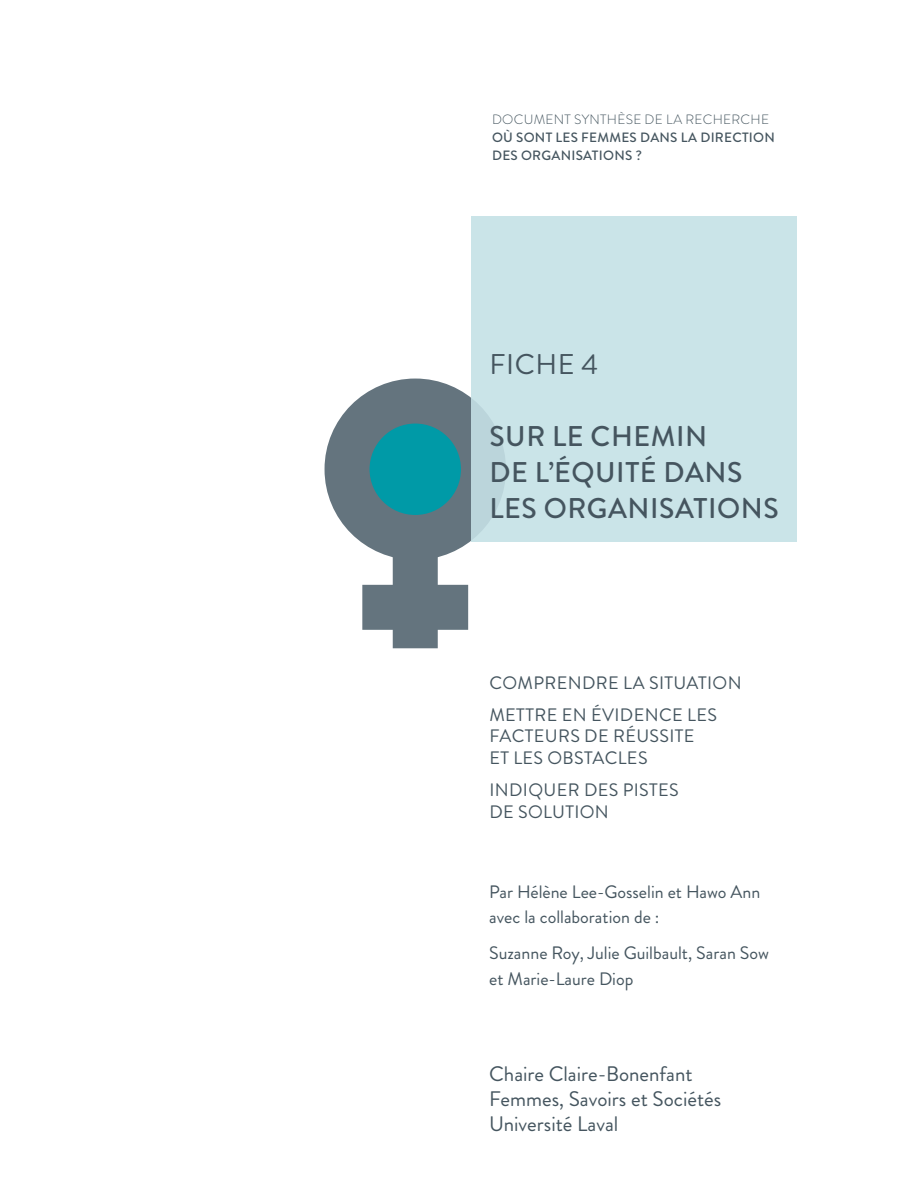
<style>
.page{position:relative;width:918px;height:1188px;background:#fff}
.page>*{position:absolute;margin:0;border:0;box-sizing:border-box;transform-origin:0 0}
.t1{font:500 28.5px/36px "Brandon Grotesque";letter-spacing:.02em;color:#45555f}
.t2{font:28.5px "Brandon Grotesque";color:#45555f}
.t3{font:21px/25.2px "Brandon Grotesque";color:#45555f}
.t4{font:18px/25.5px "Brandon Grotesque";letter-spacing:.015em;color:#45555f}
.t5{font:500 13.5px/18px "Brandon Grotesque";letter-spacing:.02em;color:#45555f}
.t6{font:300 13.5px "Brandon Grotesque";letter-spacing:.02em;color:#45555f}
</style>
<div class="page">
<svg style="left:347px;top:401px;width:136px;height:136px;background:#12939f"></svg>
<div style="left:325px;top:379px;width:181px;height:181px;border:45px solid #64747e;border-radius:50%"></div>
<div style="left:393px;top:538px;width:45px;height:110px;background:#64747e"></div>
<div style="left:362px;top:585px;width:106px;height:45px;background:#64747e"></div>
<div style="left:472px;top:216px;width:325px;height:325px;background:#c5e1e6"></div>
<p class="t6" style="left:492px;top:110px;width:279px">DOCUMENT SYNTHÈSE DE LA RECHERCHE</p>
<p class="t5" style="left:492px;top:129px;width:284px">OÙ SONT LES FEMMES DANS LA DIRECTION<br>DES ORGANISATIONS ?</p>
<h1 class="t2" style="left:489px;top:344px;width:110px">Fich e 4</h1>
<h1 class="t1" style="left:489px;top:418px;width:286px">SUR LE CHEMIN<br>DE L’ÉQUITÉ DANS<br>LES ORGANISATIONS</h1>
<p class="t4" style="left:489px;top:667px;width:254px;line-height:32.1px;text-indent:67px">endre la situation<br>Mettre en évidence les</p>
<p class="t4" style="left:489px;top:724px;width:12px">fac</p>
<p class="t4" style="left:525px;top:724px;width:32px">teurs</p>
<p class="t4" style="left:584px;top:724px;width:64px">de réuss</p>
<p class="t4" style="left:670px;top:724px;width:27px">ite</p>
<p class="t4" style="left:489px;top:745px;width:116px">et les obstacl</p>
<p class="t4" style="left:489px;top:670px;width:42px">Compr</p>
<p class="t4" style="left:489px;top:742px;width:188px;line-height:32.1px;text-indent:138px">es<br>Indiqu er des pistes</p>
<p class="t4" style="left:489px;top:799px;width:121px">de solution</p>
<p class="t4" style="left:489px;top:879px;width:273px">Par Hélène Lee-Gosselin et Hawo Ann avec la collaboration de :</p>
<p class="t4" style="left:489px;top:940px;width:281px">Suzanne Roy, Julie Guilbault, Saran Sow et Marie-Laure Diop</p>
<p class="t3" style="left:489px;top:1061px;width:234px">Chaire Claire-Bonenfant<br>Femmes, Savoirs et Sociétés<br>Université Laval</p>
</div>
